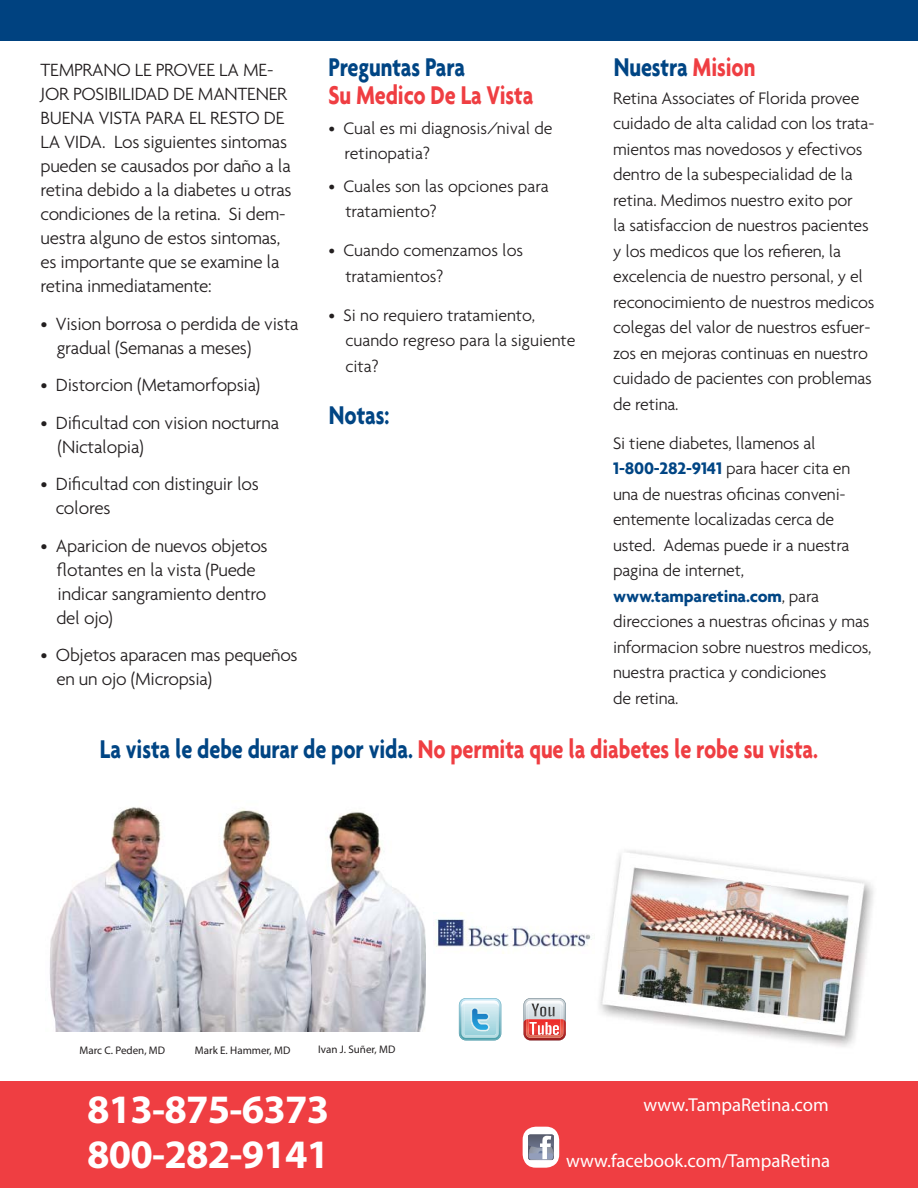
<style>
.page{position:relative;width:918px;height:1188px;background:#fff}
.page>*{position:absolute;margin:0;border:0;box-sizing:border-box;transform-origin:0 0}
.t1{font:700 40.5px/45px "Myriad Pro";letter-spacing:-.02em;color:#fff}
.t2{font:700 27.75px "Agenda";letter-spacing:-.005em;color:#ef3e42;scale:.8 1}
.t3{font:700 27.75px "Agenda";letter-spacing:-.005em;color:#004584;scale:.8 1}
.t4{font:300 19.2px/24px "Agenda";letter-spacing:-.015em;color:#231f20}
.t5{font:18.75px "Myriad Pro";color:#fff}
.t6{font:300 18px/25.5px "Agenda";letter-spacing:-.01em;color:#231f20}
.t7{font:10.95px "Myriad Pro";color:#231f20}
.s1{color:#ef3e42}
.s2{font-weight:700;color:#004584}
.s3{color:#004584}
</style>
<div class="page">
<div style="left:0;top:0;width:918px;height:40px;background:#004280"></div>
<div style="left:0;top:1081px;width:918px;height:107px;background:#ef3e42"></div>
<div style="left:523px;top:1127px;width:36px;height:41px;background:#fff;border-radius:13px"></div>
<svg style="left:528px;top:1134px;width:26px;height:26px"></svg>
<img style="left:599px;top:850px;width:275px;height:197px">
<svg style="left:459px;top:998px;width:42px;height:42px;background:#a7d4e2"></svg>
<svg style="left:524px;top:998px;width:42px;height:42px"></svg>
<img style="left:526px;top:1019px;width:5px;height:19px">
<img style="left:526px;top:1008px;width:37px;height:11px">
<img style="left:531px;top:1019px;width:32px;height:19px">
<img style="left:526px;top:1001px;width:37px;height:7px">
<img style="left:49px;top:807px;width:377px;height:224px">
<img style="left:433px;top:913px;width:159px;height:40px">
<p class="t4" style="left:40px;top:59px;width:253px">TEMPRANO LE PROVEE LA ME-<br>JOR POSIBILIDAD DE MANTENER<br>BUENA VISTA PARA EL RESTO DE<br>LA VIDA. Los siguientes sintomas pueden se causados por daño a la retina debido a la diabetes u otras condiciones de la retina. Si dem&shy;uestra alguno de estos sintomas, es importante que se examine la retina inmediatamente:</p>
<p class="t4" style="left:57px;top:313px;width:243px;text-indent:-16px">• Vision borrosa o perdida de vista gradual (Semanas a meses)</p>
<p class="t4" style="left:40px;top:374px;width:221px">• Distorcion (Metamorfopsia)</p>
<p class="t4" style="left:58px;top:412px;width:223px;text-indent:-17px">• Dificultad con vision nocturna (Nictalopia)</p>
<p class="t4" style="left:56px;top:473px;width:205px;text-indent:-15px">• Dificultad con distinguir los colores</p>
<p class="t4" style="left:56px;top:535px;width:213px;text-indent:-16px">• Aparicion de nuevos objetos flotantes en la vista (Puede indicar sangramiento dentro del ojo)</p>
<p class="t4" style="left:56px;top:644px;width:243px;text-indent:-16px">• Objetos aparacen mas pequeños en un ojo (Micropsia)</p>
<h2 class="t3" style="left:328px;top:56px;width:172px">Preguntas Para</h2>
<h2 class="t2" style="left:328px;top:84px;width:258px">Su Medico De La Vista</h2>
<p class="t6" style="left:345px;top:117px;width:209px;text-indent:-16px">• Cual es mi diagnosis/nival de retinopatia?</p>
<p class="t6" style="left:345px;top:175px;width:205px;text-indent:-17px">• Cuales son las opciones para tratamiento?</p>
<p class="t6" style="left:345px;top:239px;width:179px;text-indent:-17px">• Cuando comenzamos los tratamientos?</p>
<p class="t6" style="left:345px;top:304px;width:232px;text-indent:-17px">• Si no requiero tratamiento, cuando regreso para la siguiente cita?</p>
<h2 class="t3" style="left:329px;top:404px;width:77px">Notas:</h2>
<h2 class="t3" style="left:614px;top:56px;width:179px">Nuestra <span class="s1">Mision</span></h2>
<p class="t6" style="left:613px;top:87px;width:263px">Retina Associates of Florida provee cuidado de alta calidad con los trata&shy;mientos mas novedosos y efectivos dentro de la subespecialidad de la retina. Medimos nuestro exito por<br>la satisfaccion de nuestros pacientes y los medicos que los refieren, la excelencia de nuestro personal, y el reconocimiento de nuestros medicos colegas del valor de nuestros esfuer&shy;zos en mejoras continuas en nuestro cuidado de pacientes con problemas de retina.</p>
<p class="t6" style="left:613px;top:432px;width:260px">Si tiene diabetes, llamenos al<br><span class="s2">1-800-282-9141</span> para hacer cita en una de nuestras oficinas conveni&shy;entemente localizadas cerca de usted. Ademas puede ir a nuestra pagina de internet, <span class="s2">www.tamparetina.com</span>, para direcciones a nuestras oficinas y mas informacion sobre nuestros medicos, nuestra practica y condiciones<br>de retina.</p>
<h2 class="t2" style="left:100px;top:738px;width:899px"><span class="s3">La vista le debe durar de por vida.</span> No permita que la diabetes le robe su vista.</h2>
<p class="t7" style="left:79px;top:1046px;width:87px">Marc C. Peden, MD</p>
<p class="t7" style="left:195px;top:1046px;width:97px">Mark E. Hammer, MD</p>
<p class="t7" style="left:318px;top:1046px;width:79px">Ivan J. Suñer, MD</p>
<h1 class="t1" style="left:87px;top:1090px;width:243px">813-875-6373<br>800-282-9141</h1>
<p class="t5" style="left:644px;top:1097px;width:187px">www.TampaRetina.com</p>
<p class="t5" style="left:566px;top:1153px;width:266px">www.facebook.com/TampaRetina</p>
</div>
